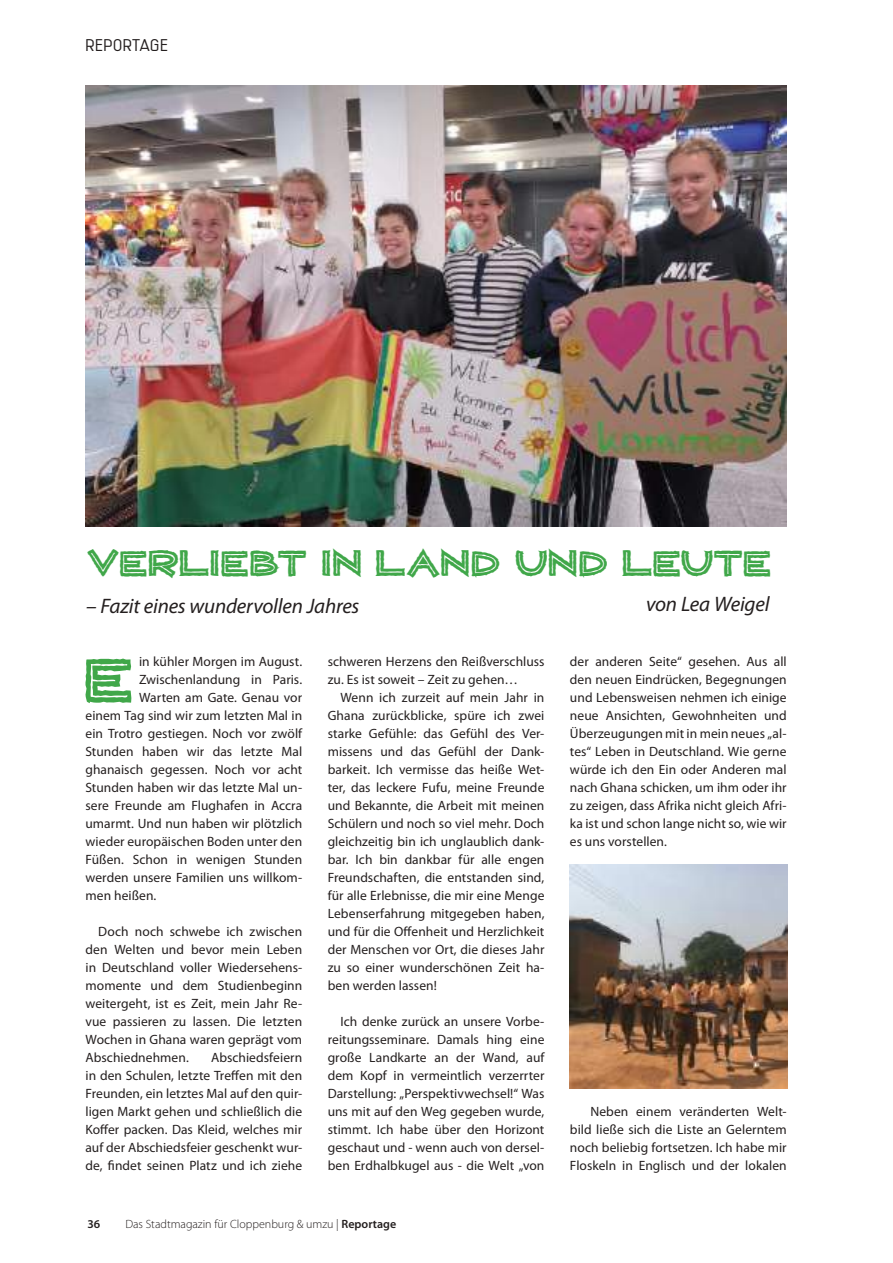
<style>
.page{position:relative;width:893px;height:1263px;background:#fff}
.page>*{position:absolute;margin:0;border:0;box-sizing:border-box;transform-origin:0 0}
.t1{font:62.55px "WILDAFRICA";color:#40a749}
.t2{font:36px "WILDAFRICA";letter-spacing:.01em;color:#40a749}
.t3{font:italic 21px "Myriad Pro";letter-spacing:-.01em;color:#241f1f}
.t4{font:300 16.5px "Lindau";letter-spacing:.02em;color:#241f1f}
.t5{font:13.5px/18px "Myriad Pro";letter-spacing:.005em;color:#241f1f;text-align:justify}
.t6{font:300 12px "Myriad Pro";color:#241f1f}
.t7{font:600 12px "Myriad Pro";color:#241f1f}
.s1{font-weight:600}
</style>
<div class="page">
<img style="left:85px;top:85px;width:702px;height:441px">
<img style="left:570px;top:864px;width:217px;height:224px">
<p class="t4" style="left:85px;top:36px;width:84px">REPORTAGE</p>
<h2 class="t2" style="left:87px;top:543px;width:684px">VERLIEBT IN LAND UND LEUTE</h2>
<h3 class="t3" style="left:86px;top:593px;width:275px">– Fazit eines wundervollen Jahres</h3>
<h3 class="t3" style="left:646px;top:591px;width:125px">von Lea Weigel</h3>
<h1 class="t1" style="left:84px;top:644px;width:51px">E</h1>
<p class="t5" style="left:139px;top:652px;width:165px">in kühler Morgen im August.</p>
<p class="t5" style="left:139px;top:670px;width:165px">Zwischenlandung in Paris.</p>
<p class="t5" style="left:139px;top:688px;width:165px">Warten am Gate. Genau vor</p>
<p class="t5" style="left:86px;top:706px;width:218px">einem Tag sind wir zum letzten Mal in</p>
<p class="t5" style="left:86px;top:724px;width:218px">ein Trotro gestiegen. Noch vor zwölf</p>
<p class="t5" style="left:86px;top:742px;width:218px">Stunden haben wir das letzte Mal</p>
<p class="t5" style="left:86px;top:760px;width:218px">ghanaisch gegessen. Noch vor acht</p>
<p class="t5" style="left:86px;top:778px;width:218px">Stunden haben wir das letzte Mal un-</p>
<p class="t5" style="left:86px;top:796px;width:218px">sere Freunde am Flughafen in Accra</p>
<p class="t5" style="left:86px;top:814px;width:218px">umarmt. Und nun haben wir plötzlich</p>
<p class="t5" style="left:86px;top:832px;width:218px">wieder europäischen Boden unter den</p>
<p class="t5" style="left:86px;top:850px;width:218px">Füßen. Schon in wenigen Stunden</p>
<p class="t5" style="left:86px;top:868px;width:218px">werden unsere Familien uns willkom-</p>
<p class="t5" style="left:86px;top:886px;width:72px">men heißen.</p>
<p class="t5" style="left:86px;top:922px;width:218px;text-indent:13px">Doch noch schwebe ich zwischen den Welten und bevor mein Leben in Deutschland voller Wiedersehens&shy;momente und dem Studienbeginn weitergeht, ist es Zeit, mein Jahr Re&shy;vue passieren zu lassen. Die letzten Wochen in Ghana waren geprägt vom Abschiednehmen.</p>
<p class="t5" style="left:86px;top:1048px;width:218px;text-indent:126px">Abschiedsfeiern in den Schulen, letzte Treffen mit den Freunden, ein letztes Mal auf den quir&shy;ligen Markt gehen und schließlich die Koffer packen. Das Kleid, welches mir auf der Abschiedsfeier geschenkt wur&shy;de, findet seinen Platz und ich ziehe</p>
<p class="t5" style="left:328px;top:652px;width:218px">schweren Herzens den Reißverschluss zu. Es ist soweit – Zeit zu gehen…</p>
<p class="t5" style="left:328px;top:688px;width:218px;text-indent:13px">Wenn ich zurzeit auf mein Jahr in Ghana zurückblicke, spüre ich zwei starke Gefühle: das Gefühl des Ver&shy;missens und das Gefühl der Dank&shy;barkeit. Ich vermisse das heiße Wet&shy;ter, das leckere Fufu, meine Freunde und Bekannte, die Arbeit mit meinen Schülern und noch so viel mehr. Doch gleichzeitig bin ich unglaublich dank&shy;bar. Ich bin dankbar für alle engen Freundschaften, die entstanden sind, für alle Erlebnisse, die mir eine Menge Lebenserfahrung mitgegeben haben, und für die Offenheit und Herzlichkeit der Menschen vor Ort, die dieses Jahr zu so einer wunderschönen Zeit ha&shy;ben werden lassen!</p>
<p class="t5" style="left:328px;top:1012px;width:218px;text-indent:13px">Ich denke zurück an unsere Vorbe&shy;reitungsseminare. Damals hing eine große Landkarte an der Wand, auf dem Kopf in vermeintlich verzerrter Darstellung: „Perspektivwechsel!“ Was uns mit auf den Weg gegeben wurde, stimmt. Ich habe über den Horizont geschaut und - wenn auch von dersel&shy;ben Erdhalbkugel aus - die Welt „von</p>
<p class="t7" style="left:88px;top:1216px;width:14px">36</p>
<p class="t6" style="left:125px;top:1217px;width:272px">Das Stadtmagazin für Cloppenburg &amp; umzu | <span class="s1">Reportage</span></p>
<p class="t5" style="left:570px;top:652px;width:218px">der anderen Seite“ gesehen. Aus all den neuen Eindrücken, Begegnungen und Lebensweisen nehmen ich einige neue Ansichten, Gewohnheiten und Überzeugungen mit in mein neues „al&shy;tes“ Leben in Deutschland. Wie gerne würde ich den Ein oder Anderen mal nach Ghana schicken, um ihm oder ihr zu zeigen, dass Afrika nicht gleich Afri&shy;ka ist und schon lange nicht so, wie wir es uns vorstellen.</p>
<p class="t5" style="left:570px;top:1102px;width:218px;text-indent:20px">Neben einem veränderten Welt&shy;bild ließe sich die Liste an Gelerntem noch beliebig fortsetzen. Ich habe mir Floskeln in Englisch und der lokalen</p>
</div>
